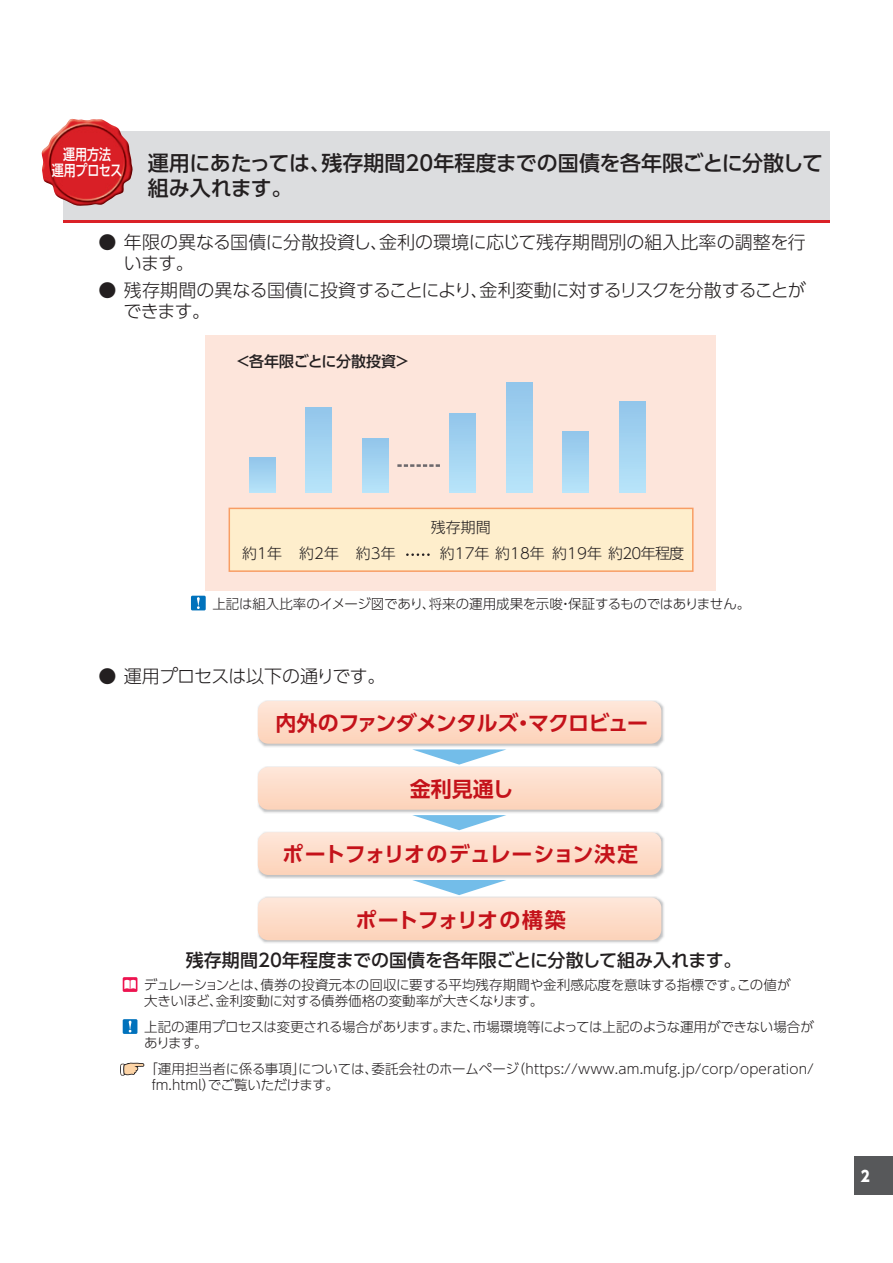
<style>
.page{position:relative;width:893px;height:1263px;background:#fff}
.page>*{position:absolute;margin:0;border:0;box-sizing:border-box;transform-origin:0 0}
.t1{font:500 21px/25.5px "UD Shin Go Pro";letter-spacing:-.005em;color:#231f20}
.t2{font:700 21px "UD Shin Go Pro De";letter-spacing:-.02em;color:#c4121a}
.t3{font:700 21px "UD Shin Go Pro De";letter-spacing:-.04em;color:#c4121a}
.t4{font:300 18px/21px "UD Shin Go Pro";letter-spacing:-.02em;color:#231f20}
.t5{font:300 18px/21px "UD Shin Go Pro";letter-spacing:.005em;color:#231f20}
.t6{font:500 18px "UD Shin Go Pro";letter-spacing:.005em;color:#231f20}
.t7{font:300 15px "UD Shin Go Pro";color:#231f20}
.t8{font:500 15px "UD Shin Go Pro";color:#231f20}
.t9{font:500 15px/16.5px "UD Shin Go Pro";letter-spacing:-.005em;color:#fff;text-align:center;scale:.8 1}
.t10{font:800 15px "UD Shin Go Pro";color:#fff;scale:.9 1}
.t11{font:300 13.5px/16.5px "UD Shin Go Pro";letter-spacing:-.005em;color:#231f20}
</style>
<div class="page">
<div style="left:855px;top:1157px;width:38px;height:38px;background:#57585a"></div>
<div style="left:63px;top:131px;width:766px;height:92px;background:#dcdddf"></div>
<hr style="left:63px;top:220px;width:766px;height:3px;background:#da2128">
<img style="left:41px;top:119px;width:92px;height:87px">
<div style="left:205px;top:335px;width:510px;height:255px;background:#fde5db"></div>
<div style="left:229px;top:508px;width:464px;height:63px;background:#feeecc"></div>
<div style="left:229px;top:508px;width:465px;height:64px;border:2px solid #f89d64"></div>
<div style="left:306px;top:407px;width:26px;height:86px;background:linear-gradient(to bottom,#92c5ea,#b8e4f9)"></div>
<div style="left:362px;top:439px;width:26px;height:54px;background:linear-gradient(to bottom,#92c5ea,#b7e4f9)"></div>
<svg style="left:249px;top:458px;width:26px;height:35px"></svg>
<div style="left:450px;top:413px;width:26px;height:80px;background:linear-gradient(to bottom,#92c5ea,#b8e4f9)"></div>
<div style="left:506px;top:383px;width:26px;height:110px;background:linear-gradient(to bottom,#92c5ea,#b8e4f9)"></div>
<div style="left:563px;top:431px;width:26px;height:62px;background:linear-gradient(to bottom,#92c5ea,#b7e4f9)"></div>
<div style="left:619px;top:401px;width:26px;height:92px;background:linear-gradient(to bottom,#92c5ea,#b8e4f9)"></div>
<svg style="left:397px;top:464px;width:43px;height:3px"></svg>
<svg style="left:407px;top:553px;width:23px;height:3px"></svg>
<div style="left:191px;top:596px;width:15px;height:14px;background:#0072bc"></div>
<svg style="left:197px;top:597px;width:3px;height:12px"></svg>
<img style="left:257px;top:700px;width:407px;height:44px">
<img style="left:257px;top:900px;width:407px;height:43px">
<svg style="left:258px;top:701px;width:403px;height:239px"></svg>
<div style="left:123px;top:977px;width:14px;height:15px;background:#ed1450"></div>
<svg style="left:124px;top:980px;width:12px;height:9px"></svg>
<div style="left:123px;top:1019px;width:14px;height:15px;background:#0072bc"></div>
<svg style="left:129px;top:1021px;width:2px;height:11px"></svg>
<svg style="left:120px;top:1063px;width:24px;height:12px"></svg>
<p class="t9" style="left:52px;top:145px;width:90px">運用方法<br>運用プロセス</p>
<h1 class="t1" style="left:148px;top:149px;width:677px">運用にあたっては、残存期間20年程度までの国債を各年限ごとに分散して組み入れます。</h1>
<h2 class="t5" style="left:124px;top:231px;width:683px;text-indent:-26px">● 年限の異なる国債に分散投資し、金利の環境に応じて残存期間別の組入比率の調整を行います。</h2>
<h2 class="t4" style="left:124px;top:279px;width:684px;text-indent:-25px">● 残存期間の異なる国債に投資することにより、金利変動に対するリスクを分散することができます。</h2>
<p class="t8" style="left:236px;top:349px;width:176px">＜各年限ごとに分散投資＞</p>
<p class="t7" style="left:431px;top:515px;width:61px">残存期間</p>
<p class="t7" style="left:242px;top:541px;width:155px">約1年 約2年 約3年</p>
<p class="t7" style="left:440px;top:541px;width:246px">約17年 約18年 約19年 約20年程度</p>
<p class="t11" style="left:212px;top:595px;width:539px">上記は組入比率のイメージ図であり、将来の運用成果を示唆・保証するものではありません。</p>
<h2 class="t4" style="left:98px;top:665px;width:288px">● 運用プロセスは以下の通りです。</h2>
<h1 class="t3" style="left:275px;top:706px;width:374px">内外のファンダメンタルズ・マクロビュー</h1>
<h1 class="t2" style="left:410px;top:772px;width:105px">金利見通し</h1>
<h1 class="t2" style="left:282px;top:837px;width:357px">ポートフォリオのデュレーション決定</h1>
<h1 class="t2" style="left:355px;top:903px;width:212px">ポートフォリオの構築</h1>
<h2 class="t6" style="left:186px;top:945px;width:557px">残存期間20年程度までの国債を各年限ごとに分散して組み入れます。</h2>
<p class="t11" style="left:144px;top:976px;width:648px">デュレーションとは、債券の投資元本の回収に要する平均残存期間や金利感応度を意味する指標です。この値が大きいほど、金利変動に対する債券価格の変動率が大きくなります。</p>
<p class="t11" style="left:144px;top:1018px;width:671px">上記の運用プロセスは変更される場合があります。また、市場環境等によっては上記のような運用ができない場合があります。</p>
<p class="t11" style="left:152px;top:1060px;width:664px;text-indent:-7px">「運用担当者に係る事項」については、委託会社のホームページ（https://www.am.mufg.jp/corp/operation/ fm.html）でご覧いただけます。</p>
<p class="t10" style="left:861px;top:1163px;width:11px">2</p>
</div>
